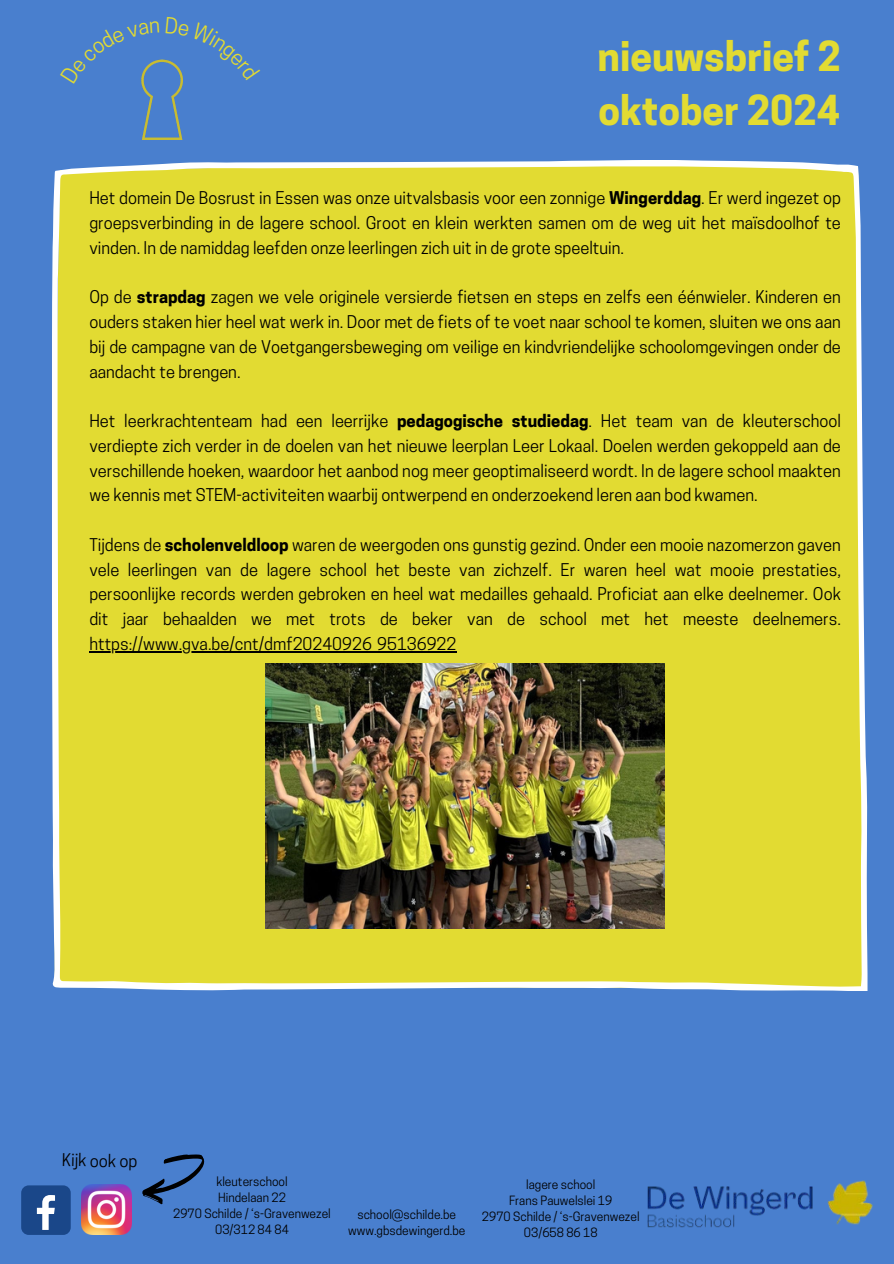
<style>
.page{position:relative;width:894px;height:1264px;background:#fff}
.page>*{position:absolute;margin:0;border:0;box-sizing:border-box;transform-origin:0 0}
.t1{font:700 38.85px/54px "Cooper Hewitt";color:#e2db32}
.t2{font:16.5px/24.8px "Cooper Hewitt";color:#000;text-align:justify}
.t3{font:12px/16px "Cooper Hewitt";color:#000;text-align:center}
.s1{font-weight:700}
</style>
<div class="page">
<div style="left:0;top:0;width:893px;height:1263px;background:#497fce"></div>
<div style="left:52px;top:160px;width:814px;height:830px;background:#e2db32"></div>
<div style="left:21px;top:1185px;width:50px;height:49px;background:#1a4789;border-radius:8px"></div>
<svg style="left:37px;top:1195px;width:18px;height:34px"></svg>
<img style="left:82px;top:1184px;width:49px;height:50px">
<svg style="left:142px;top:1154px;width:63px;height:51px"></svg>
<img style="left:647px;top:1180px;width:226px;height:48px">
<img style="left:141px;top:59px;width:41px;height:81px">
<img style="left:265px;top:663px;width:399px;height:265px">
<hr style="left:89px;top:651px;width:367px;height:1px;background:#000">
<svg style="left:141px;top:59px;width:18px;height:24px"></svg>
<svg style="left:165px;top:59px;width:18px;height:21px"></svg>
<h3 class="t1" style="left:597px;top:35px;width:245px">nieuwsbrief 2 oktober 2024</h3>
<h3 class="t2" style="left:89px;top:188px;width:752px">Het domein De Bosrust in Essen was onze uitvalsbasis voor een zonnige <span class="s1">Wingerddag</span>. Er werd ingezet op groepsverbinding in de lagere school. Groot en klein werkten samen om de weg uit het maïsdoolhof te vinden. In de namiddag leefden onze leerlingen zich uit in de grote speeltuin.</h3>
<h3 class="t2" style="left:89px;top:287px;width:752px">Op de <span class="s1">strapdag</span> zagen we vele originele versierde fietsen en steps en zelfs een éénwieler. Kinderen en ouders staken hier heel wat werk in. Door met de fiets of te voet naar school te komen, sluiten we ons aan bij de campagne van de Voetgangersbeweging om veilige en kindvriendelijke schoolomgevingen onder de aandacht te brengen.</h3>
<h3 class="t2" style="left:89px;top:410px;width:752px">Het leerkrachtenteam had een leerrijke <span class="s1">pedagogische studiedag</span>. Het team van de kleuterschool verdiepte zich verder in de doelen van het nieuwe leerplan Leer Lokaal. Doelen werden gekoppeld aan de verschillende hoeken, waardoor het aanbod nog meer geoptimaliseerd wordt. In de lagere school maakten we kennis met STEM-activiteiten waarbij ontwerpend en onderzoekend leren aan bod kwamen.</h3>
<p class="t2" style="left:89px;top:534px;width:752px">Tijdens de <span class="s1">scholenveldloop</span> waren de weergoden ons gunstig gezind. Onder een mooie nazomerzon gaven vele leerlingen van de lagere school het beste van zichzelf. Er waren heel wat mooie prestaties, persoonlijke records werden gebroken en heel wat medailles gehaald. Proficiat aan elke deelnemer. Ook dit jaar behaalden we met trots de beker van de school met het meeste deelnemers.</p>
<p class="t2" style="left:89px;top:633px;width:368px">https://www.gva.be/cnt/dmf20240926_95136922</p>
<p class="t2" style="left:62px;top:1149px;width:77px;rotate:1deg">Kijk ook op</p>
<p class="t3" style="left:173px;top:1174px;width:159px">kleuterschool<br>Hindelaan 22<br>2970 Schilde / ‘s-Gravenwezel<br>03/312 84 84</p>
<p class="t3" style="left:348px;top:1208px;width:119px">school@schilde.be www.gbsdewingerd.be</p>
<p class="t3" style="left:482px;top:1177px;width:159px">lagere school<br>Frans Pauwelslei 19<br>2970 Schilde / ‘s-Gravenwezel<br>03/658 86 18</p>
</div>
